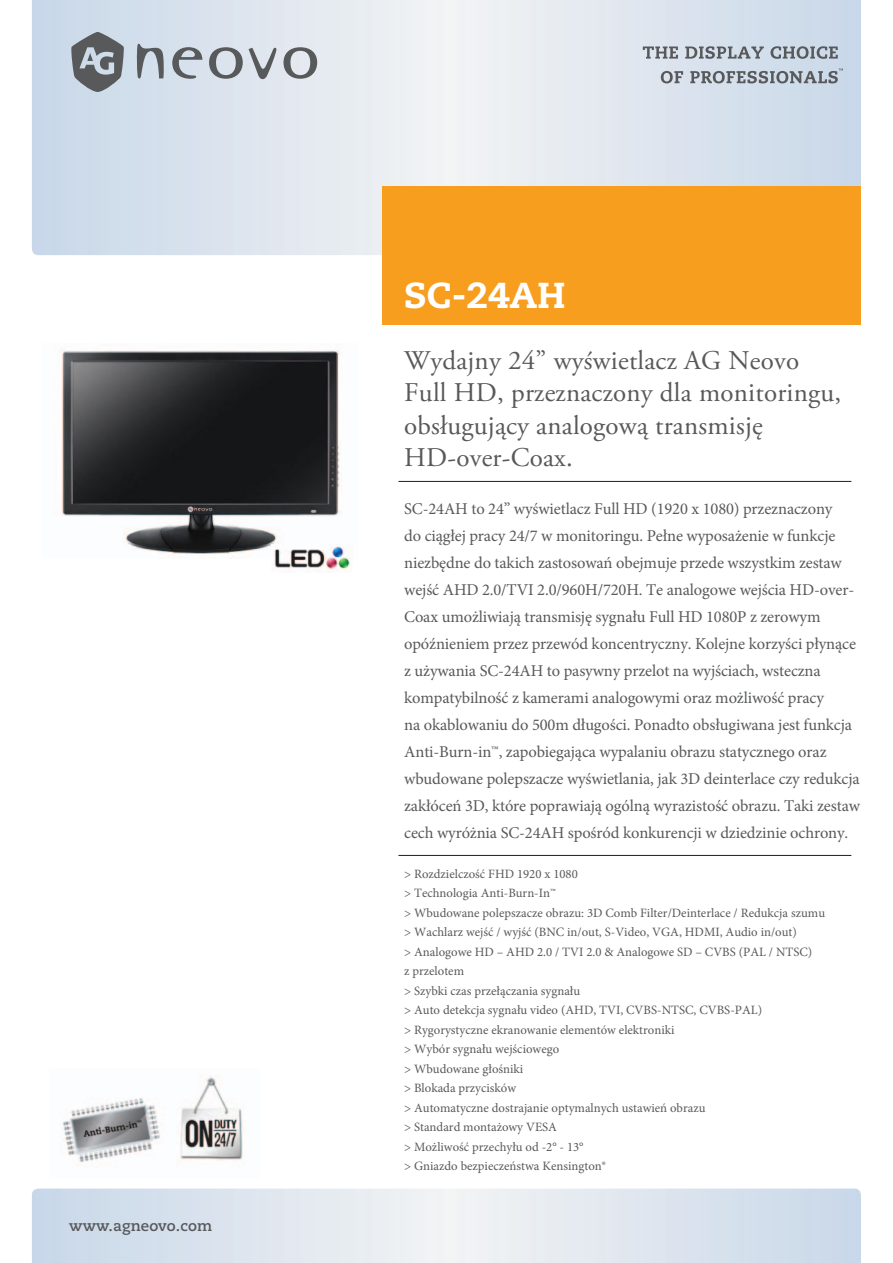
<style>
.page{position:relative;width:893px;height:1263px;background:#fff}
.page>*{position:absolute;margin:0;border:0;box-sizing:border-box;transform-origin:0 0}
.t1{font:800 36px "Caecilia LT Std";color:#fff}
.t2{font:27px/32.4px "Adobe Garamond Pro";letter-spacing:.01em;color:#58595b}
.t3{font:16.5px/27px "Minion Pro";letter-spacing:-.01em;color:#58595b}
.t4{font:700 15px "Caecilia LT Std";letter-spacing:.01em;color:#58595b}
.t5{font:12.75px/19.5px "Minion Pro";color:#58595b}
</style>
<div class="page">
<svg style="left:32px;top:0;width:829px;height:255px;background:#dde5ed"></svg>
<img style="left:62px;top:1076px;width:181px;height:87px">
<svg style="left:32px;top:1188px;width:829px;height:75px;background:#dde5ee"></svg>
<div style="left:383px;top:187px;width:478px;height:138px;background:#f89e1f"></div>
<img style="left:61px;top:343px;width:281px;height:211px">
<svg style="left:70px;top:32px;width:247px;height:60px;background:#b6bec6"></svg>
<svg style="left:643px;top:47px;width:35px;height:12px"></svg>
<svg style="left:685px;top:46px;width:79px;height:13px"></svg>
<svg style="left:770px;top:46px;width:68px;height:13px"></svg>
<svg style="left:661px;top:71px;width:22px;height:12px"></svg>
<svg style="left:690px;top:68px;width:153px;height:15px;background:#a4acb5"></svg>
<img style="left:272px;top:544px;width:78px;height:26px">
<hr style="left:398px;top:855px;width:453px;height:1px;background:#221e1f">
<hr style="left:398px;top:481px;width:453px;height:1px;background:#221e1f">
<p class="t4" style="left:69px;top:1217px;width:145px">www.agneovo.com</p>
<h1 class="t1" style="left:404px;top:273px;width:163px">SC-24AH</h1>
<h2 class="t2" style="left:404px;top:345px;width:439px">Wydajny 24” wyświetlacz AG Neovo<br>Full HD, przeznaczony dla monitoringu, obsługujący analogową transmisję<br>HD-over-Coax.</h2>
<p class="t3" style="left:404px;top:495px;width:457px">SC-24AH to 24” wyświetlacz Full HD (1920 x 1080) przeznaczony<br>do ciągłej pracy 24/7 w monitoringu. Pełne wyposażenie w funkcje niezbędne do takich zastosowań obejmuje przede wszystkim zestaw wejść AHD 2.0/TVI 2.0/960H/720H. Te analogowe wejścia HD-over-Coax umożliwiają transmisję sygnału Full HD 1080P z zerowym opóźnieniem przez przewód koncentryczny. Kolejne korzyści płynące z używania SC-24AH to pasywny przelot na wyjściach, wsteczna kompatybilność z kamerami analogowymi oraz możliwość pracy<br>na okablowaniu do 500m długości. Ponadto obsługiwana jest funkcja Anti-Burn-in™, zapobiegająca wypalaniu obrazu statycznego oraz wbudowane polepszacze wyświetlania, jak 3D deinterlace czy redukcja zakłóceń 3D, które poprawiają ogólną wyrazistość obrazu. Taki zestaw cech wyróżnia SC-24AH spośród konkurencji w dziedzinie ochrony.</p>
<p class="t5" style="left:404px;top:864px;width:422px">&gt; Rozdzielczość FHD 1920 x 1080<br>&gt; Technologia Anti-Burn-In™<br>&gt; Wbudowane polepszacze obrazu: 3D Comb Filter/Deinterlace / Redukcja szumu &gt; Wachlarz wejść / wyjść (BNC in/out, S-Video, VGA, HDMI, Audio in/out)<br>&gt; Analogowe HD – AHD 2.0 / TVI 2.0 &amp; Analogowe SD – CVBS (PAL / NTSC)<br>z przelotem<br>&gt; Szybki czas przełączania sygnału<br>&gt; Auto detekcja sygnału video (AHD, TVI, CVBS-NTSC, CVBS-PAL)<br>&gt; Rygorystyczne ekranowanie elementów elektroniki<br>&gt; Wybór sygnału wejściowego<br>&gt; Wbudowane głośniki<br>&gt; Blokada przycisków<br>&gt; Automatyczne dostrajanie optymalnych ustawień obrazu<br>&gt; Standard montażowy VESA<br>&gt; Możliwość przechyłu od -2° - 13°<br>&gt; Gniazdo bezpieczeństwa Kensington®</p>
</div>
